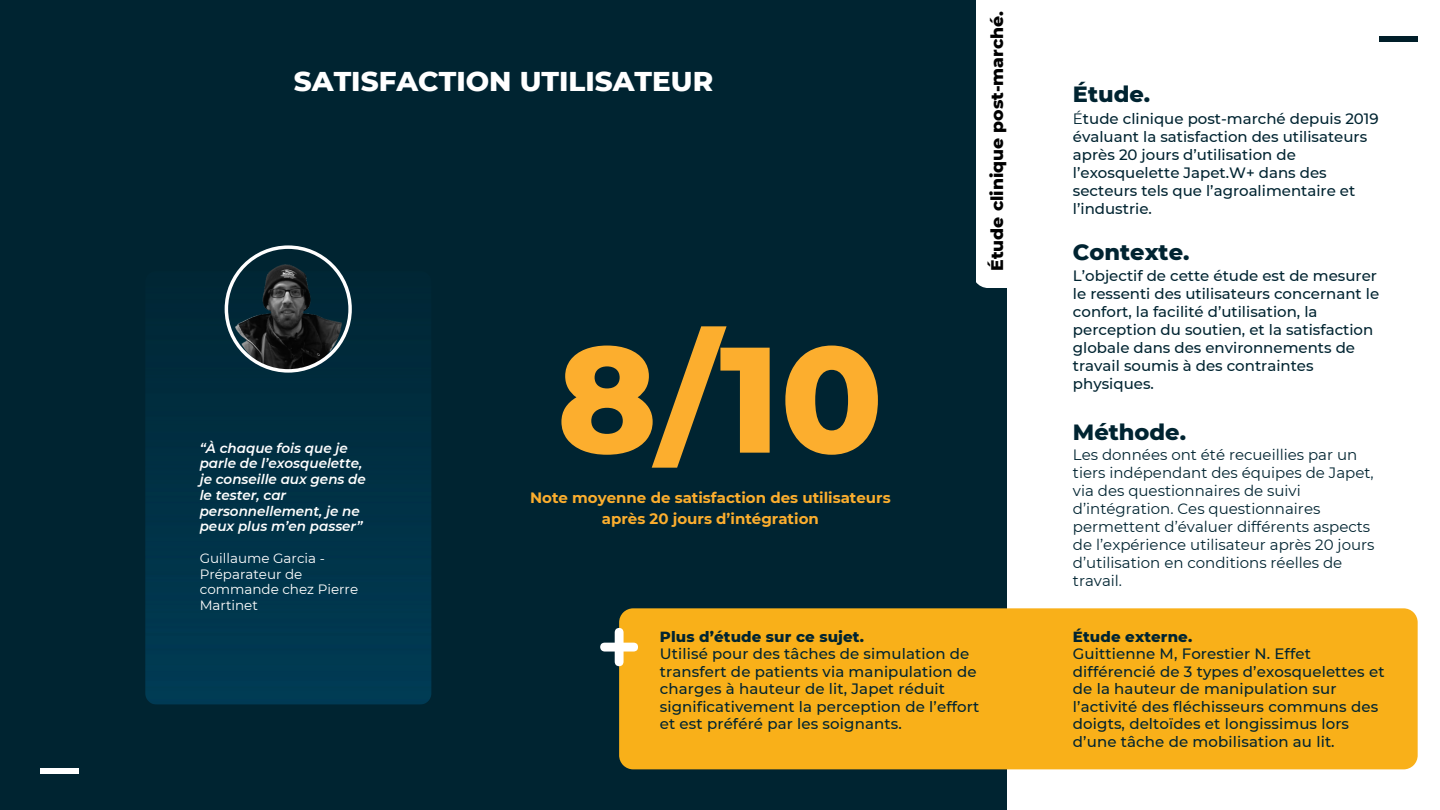
<style>
.page{position:relative;width:1440px;height:810px;background:#fff}
.page>*{position:absolute;margin:0;border:0;box-sizing:border-box;transform-origin:0 0}
.t1{font:800 150px "Montserrat";color:#fcae2e}
.t2{font:800 27.75px "Montserrat";color:#fff}
.t3{font:800 22.5px "Montserrat";color:#002431}
.t4{font:800 17.25px "Montserrat";color:#000}
.t5{font:500 15px/18px "Montserrat";color:#002431}
.t6{font:15px/18px "Montserrat";color:#002431}
.t7{font:700 15px/20.9px "Montserrat";color:#fcae2e;text-align:center}
.t8{font:italic 600 13.5px/15.8px "Montserrat";color:#fff}
.t9{font:13.5px/15.8px "Montserrat";color:#fff}
.s1{font-weight:800}
.s2{font-weight:400}
</style>
<div class="page">
<div style="left:0;top:0;width:1007px;height:810px;background:#002431"></div>
<img style="left:145px;top:271px;width:286px;height:433px;border-radius:11px">
<div style="left:40px;top:768px;width:38px;height:6px;background:#fff"></div>
<div style="left:1379px;top:36px;width:39px;height:6px;background:#001e29"></div>
<div style="left:976px;top:0;width:31px;height:288px;background:#fff"></div>
<svg style="left:225px;top:245px;width:127px;height:128px"></svg>
<div style="left:619px;top:608px;width:798px;height:161px;background:#f9b019"></div>
<svg style="left:600px;top:628px;width:38px;height:38px"></svg>
<h2 class="t2" style="left:294px;top:64px;width:421px">SATISFACTION UTILISATEUR</h2>
<h1 class="t4" style="left:987px;top:271px;width:262px;rotate:-90deg">Étude clinique post-marché.</h1>
<h4 class="t8" style="left:200px;top:440px;width:168px">“À chaque fois que je parle de l’exosquelette, je conseille aux gens de le tester, car personnellement, je ne peux plus m’en passer”</h4>
<p class="t9" style="left:200px;top:550px;width:160px">Guillaume Garcia -<br>Préparateur de commande chez Pierre<br>Martinet</p>
<p class="t1" style="left:557px;top:307px;width:328px">8/10</p>
<h5 class="t7" style="left:530px;top:487px;width:362px">Note moyenne de satisfaction des utilisateurs après 20 jours d’intégration</h5>
<h5 class="t5" style="left:660px;top:628px;width:321px;line-height:17.4px"><span class="s1">Plus d’étude sur ce sujet.<br></span>Utilisé pour des tâches de simulation de transfert de patients via manipulation de charges à hauteur de lit, Japet réduit significativement la perception de l’effort et est préféré par les soignants.</h5>
<p class="t3" style="left:1073px;top:80px;width:79px">Étude.</p>
<p class="t5" style="left:1073px;top:110px;width:307px"><span class="s2">É</span>tude clinique post-marché depuis 2019 évaluant la satisfaction des utilisateurs après 20 jours d’utilisation de l’exosquelette Japet.W+ dans des secteurs tels que l’agroalimentaire et l’industrie.</p>
<h6 class="t3" style="left:1073px;top:239px;width:118px">Contexte.</h6>
<h6 class="t5" style="left:1073px;top:266px;width:308px">L’objectif de cette étude est de mesurer le ressenti des utilisateurs concernant le confort, la facilité d’utilisation, la perception du soutien, et la satisfaction globale dans des environnements de travail soumis à des contraintes physiques.</h6>
<p class="t3" style="left:1073px;top:418px;width:115px">Méthode.</p>
<p class="t6" style="left:1073px;top:446px;width:303px">Les données ont été recueillies par un tiers indépendant des équipes de Japet, via des questionnaires de suivi d’intégration. Ces questionnaires permettent d’évaluer différents aspects de l’expérience utilisateur après 20 jours d’utilisation en conditions réelles de travail.</p>
<h4 class="t5" style="left:1073px;top:628px;width:313px;line-height:17.4px"><span class="s1">Étude externe.<br></span>Guittienne M, Forestier N. Effet différencié de 3 types d’exosquelettes et de la hauteur de manipulation sur l’activité des fléchisseurs communs des doigts, deltoïdes et longissimus lors d’une tâche de mobilisation au lit.</h4>
</div>
